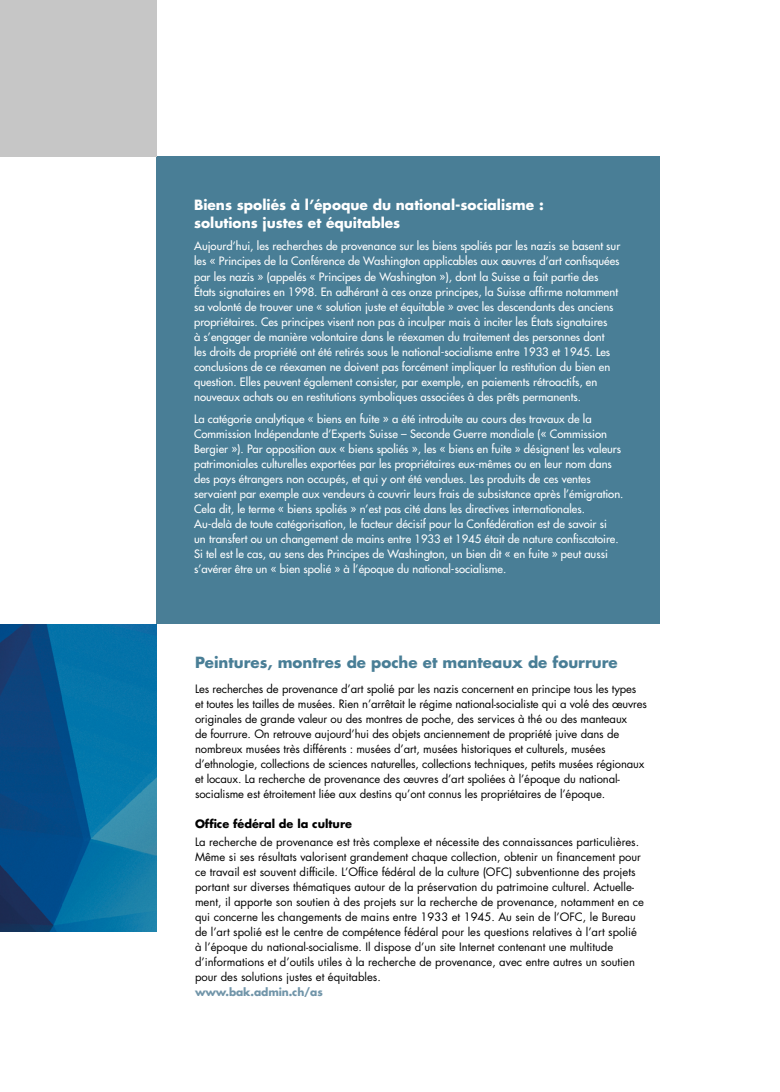
<style>
.page{position:relative;width:780px;height:1092px;background:#fff}
.page>*{position:absolute;margin:0;border:0;box-sizing:border-box;transform-origin:0 0}
.t1{font:700 15px "Futura";color:#497e96}
.t2{font:700 13.75px/17.5px "Futura";color:#fff}
.t3{font:500 11.25px/15px "Futura Std";color:#fff}
.t4{font:11.25px/15px "Futura";color:#000}
.t5{font:700 11.25px "Futura";color:#000}
.t6{font:700 10.62px "Futura";letter-spacing:-.01em;color:#7195a9}
</style>
<div class="page">
<div style="left:156px;top:156px;width:503px;height:468px;background:#497e96"></div>
<img style="left:0;top:624px;width:156px;height:307px">
<div style="left:0;top:0;width:156px;height:156px;background:#c6c6c6"></div>
<p class="t2" style="left:194px;top:196px;width:351px">Biens spoliés à l’époque du national-socialisme : solutions justes et équitables</p>
<p class="t3" style="left:194px;top:239px;width:427px">Aujourd’hui, les recherches de provenance sur les biens spoliés par les nazis se basent sur les « Principes de la Conférence de Washington applicables aux œuvres d’art confisquées par les nazis » (appelés « Principes de Washington »), dont la Suisse a fait partie des États signataires en 1998. En adhérant à ces onze principes, la Suisse affirme notamment sa volonté de trouver une « solution juste et équitable » avec les descendants des anciens propriétaires. Ces principes visent non pas à inculper mais à inciter les États signataires<br>à s’engager de manière volontaire dans le réexamen du traitement des personnes dont<br>les droits de propriété ont été retirés sous le national-socialisme entre 1933 et 1945. Les conclusions de ce réexamen ne doivent pas forcément impliquer la restitution du bien en question. Elles peuvent également consister, par exemple, en paiements rétroactifs, en nouveaux achats ou en restitutions symboliques associées à des prêts permanents.</p>
<p class="t3" style="left:194px;top:411px;width:431px">La catégorie analytique « biens en fuite » a été introduite au cours des travaux de la Commission Indépendante d’Experts Suisse – Seconde Guerre mondiale (« Commission Bergier »). Par opposition aux « biens spoliés », les « biens en fuite » désignent les valeurs patrimoniales culturelles exportées par les propriétaires eux-mêmes ou en leur nom dans des pays étrangers non occupés, et qui y ont été vendues. Les produits de ces ventes servaient par exemple aux vendeurs à couvrir leurs frais de subsistance après l’émigration.<br>Cela dit, le terme « biens spoliés » n’est pas cité dans les directives internationales.<br>Au-delà de toute catégorisation, le facteur décisif pour la Confédération est de savoir si<br>un transfert ou un changement de mains entre 1933 et 1945 était de nature confiscatoire.<br>Si tel est le cas, au sens des Principes de Washington, un bien dit « en fuite » peut aussi s’avérer être un « bien spolié » à l’époque du national-socialisme.</p>
<h1 class="t1" style="left:195px;top:651px;width:424px">Peintures, montres de poche et manteaux de fourrure</h1>
<p class="t4" style="left:195px;top:681px;width:453px">Les recherches de provenance d’art spolié par les nazis concernent en principe tous les types et toutes les tailles de musées. Rien n’arrêtait le régime national-socialiste qui a volé des œuvres originales de grande valeur ou des montres de poche, des services à thé ou des manteaux<br>de fourrure. On retrouve aujourd’hui des objets anciennement de propriété juive dans de nombreux musées très différents : musées d’art, musées historiques et culturels, musées d’ethnologie, collections de sciences naturelles, collections techniques, petits musées régionaux et locaux. La recherche de provenance des œuvres d’art spoliées à l’époque du national&shy;socialisme est étroitement liée aux destins qu’ont connus les propriétaires de l’époque.</p>
<p class="t5" style="left:195px;top:815px;width:158px">Office fédéral de la culture</p>
<p class="t4" style="left:195px;top:833px;width:450px">La recherche de provenance est très complexe et nécessite des connaissances particulières.<br>Même si ses résultats valorisent grandement chaque collection, obtenir un financement pour ce travail est souvent difficile. L’Office fédéral de la culture (OFC) subventionne des projets portant sur diverses thématiques autour de la préservation du patrimoine culturel. Actuelle&shy;ment, il apporte son soutien à des projets sur la recherche de provenance, notamment en ce qui concerne les changements de mains entre 1933 et 1945. Au sein de l’OFC, le Bureau de l’art spolié est le centre de compétence fédéral pour les questions relatives à l’art spolié à l’époque du national-socialisme. Il dispose d’un site Internet contenant une multitude d’informations et d’outils utiles à la recherche de provenance, avec entre autres un soutien pour des solutions justes et équitables.</p>
<p class="t6" style="left:195px;top:984px;width:129px">www.bak.admin.ch/as</p>
</div>
